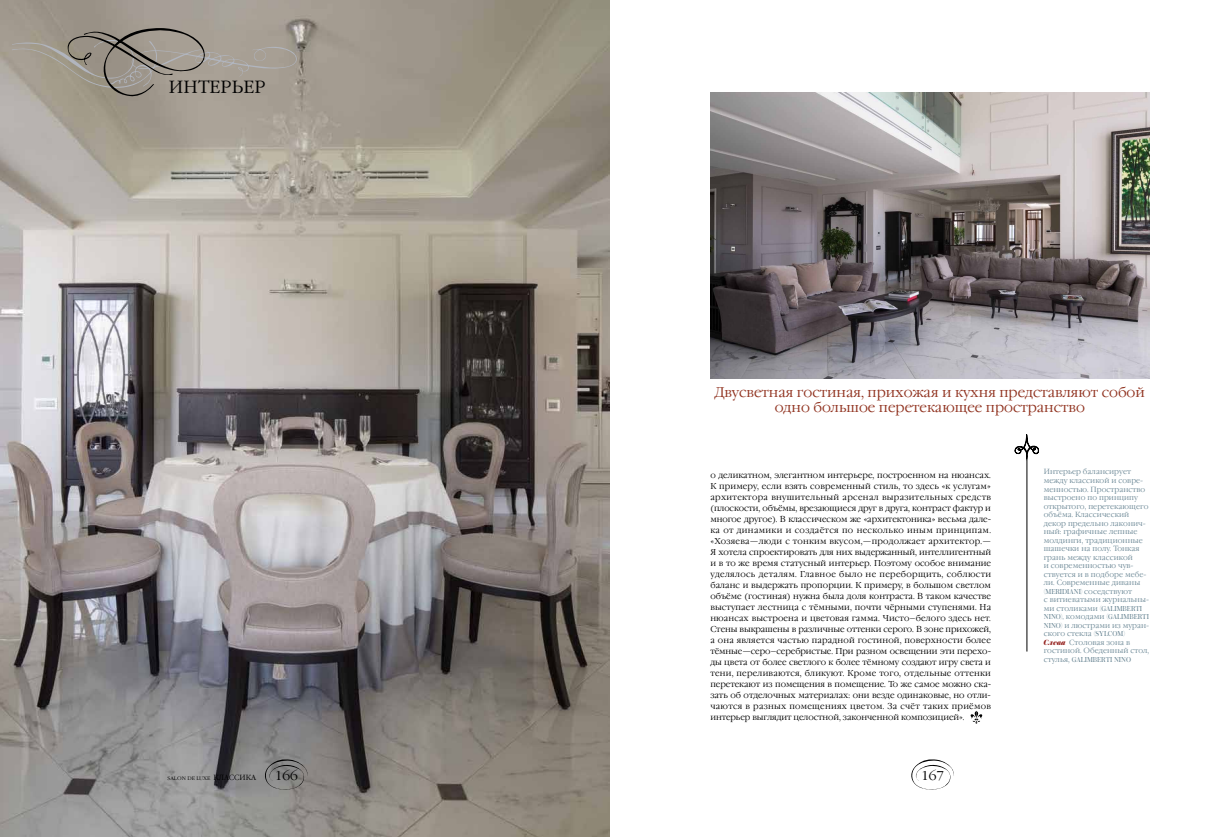
<style>
.page{position:relative;width:1219px;height:837px;background:#fff}
.page>*{position:absolute;margin:0;border:0;box-sizing:border-box;transform-origin:0 0}
.t1{font:17.6px "Garamond Light ITC";letter-spacing:.01em;color:#000}
.t2{font:14px/15px "Garamond Light ITC";color:#90321f;text-align:center}
.t3{font:12.7px "Garamond Light ITC";color:#000}
.t4{font:8.5px/11px "Garamond Light ITC";letter-spacing:-.01em;color:#000;text-align:justify}
.t5{font:7.5px/8.5px "Garamond Light ITC";letter-spacing:.005em;color:#6c8896}
.t6{font:7.5px "Austin Cyr";letter-spacing:.005em;color:#6c8896}
.t7{font:7.5px "Garamond Light ITC";color:#000}
.s1{font-size:5px}
.s2{font-family:"Garamond Light ITC"}
.s3{font-family:"Austin Cyr"}
.s4{font-family:"Austin Cyr";font-weight:900;font-style:italic;font-size:8px;color:#95221f}
</style>
<div class="page">
<img style="left:0;top:0;width:609px;height:836px">
<img style="left:710px;top:92px;width:439px;height:286px">
<hr style="left:1027px;top:458px;width:1px;height:193px;background:#000">
<svg style="left:970px;top:710px;width:12px;height:13px"></svg>
<svg style="left:1015px;top:434px;width:24px;height:25px"></svg>
<svg style="left:12px;top:28px;width:287px;height:70px;background:#9d968b"></svg>
<svg style="left:263px;top:758px;width:45px;height:32px"></svg>
<svg style="left:911px;top:759px;width:43px;height:31px"></svg>
<h1 class="t1" style="left:169px;top:76px;width:98px">ИНТЕРЬЕР</h1>
<p class="t7" style="left:167px;top:772px;width:89px"><span class="s1">SALON</span> <span class="s1">DЕ LUXE</span> Классика</p>
<h3 class="t3" style="left:275px;top:767px;width:25px">166</h3>
<h2 class="t2" style="left:715px;top:384px;width:432px">Двусветная гостиная, прихожая и кухня представляют собой одно большое перетекающее пространство</h2>
<p class="t4" style="left:710px;top:469px;width:282px">о деликатном, элегантном интерьере, построенном на нюансах.<br>К примеру, если взять современный стиль, то здесь «к услугам» архитектора внушительный арсенал выразительных средств (плоскости, объёмы, врезающиеся друг в друга, контраст фактур и многое другое). В классическом же «архитектоника» весьма дале&shy;ка от динамики и создаётся по несколько иным принципам. «Хозяева—люди с тонким вкусом,—продолжает архитектор.— Я хотела спроектировать для них выдержанный, интеллигентный и в то же время статусный интерьер. Поэтому особое внимание уделялось деталям. Главное было не переборщить, соблюсти баланс и выдержать пропорции. К примеру, в большом светлом объёме (гостиная) нужна была доля контраста. В таком качестве выступает лестница с тёмными, почти чёрными ступенями. На нюансах выстроена и цветовая гамма. Чисто–белого здесь нет.<br>Стены выкрашены в различные оттенки серого. В зоне прихожей, а она является частью парадной гостиной, поверхности более тёмные—серо–серебристые. При разном освещении эти перехо&shy;ды цвета от более светлого к более тёмному создают игру света и тени, переливаются, бликуют. Кроме того, отдельные оттенки перетекают из помещения в помещение. То же самое можно ска&shy;зать об отделочных материалах: они везде одинаковые, но отли&shy;чаются в разных помещениях цветом. За счёт таких приёмов интерьер выглядит целостной, законченной композицией».</p>
<p class="t5" style="left:1044px;top:467px;width:106px">Интерьер балансирует между классикой и совре&shy;менностью. Пространство выстроено по принципу открытого, перетекающего объёма. Классический декор предельно лаконич&shy;ный: графичные лепные молдинги, традиционные шашечки на полу. Тонкая грань между классикой<br>и современностью чув&shy;ствуется и в подборе мебе&shy;ли. Современные диваны</p>
<p class="t6" style="left:1044px;top:585px;width:90px">(MERIDIANI) <span class="s2">соседствуют</span></p>
<p class="t5" style="left:1044px;top:595px;width:107px">с витиеватыми журнальны&shy;ми столиками <span class="s3">(GALIMBERTI</span></p>
<p class="t6" style="left:1044px;top:611px;width:107px">NINO), <span class="s2">комодами</span> (GALIMBERTI</p>
<p class="t5" style="left:1044px;top:620px;width:107px"><span class="s3">NINO)</span> и люстрами из муран&shy;ского стекла <span class="s3">(SYLCOM)<br></span><span class="s4">Слева</span> Столовая зона в гостиной. Обеденный стол,</p>
<p class="t6" style="left:1044px;top:653px;width:89px"><span class="s2">стулья,</span> GALIMBERTI NINO</p>
<h3 class="t3" style="left:921px;top:767px;width:25px">167</h3>
</div>
